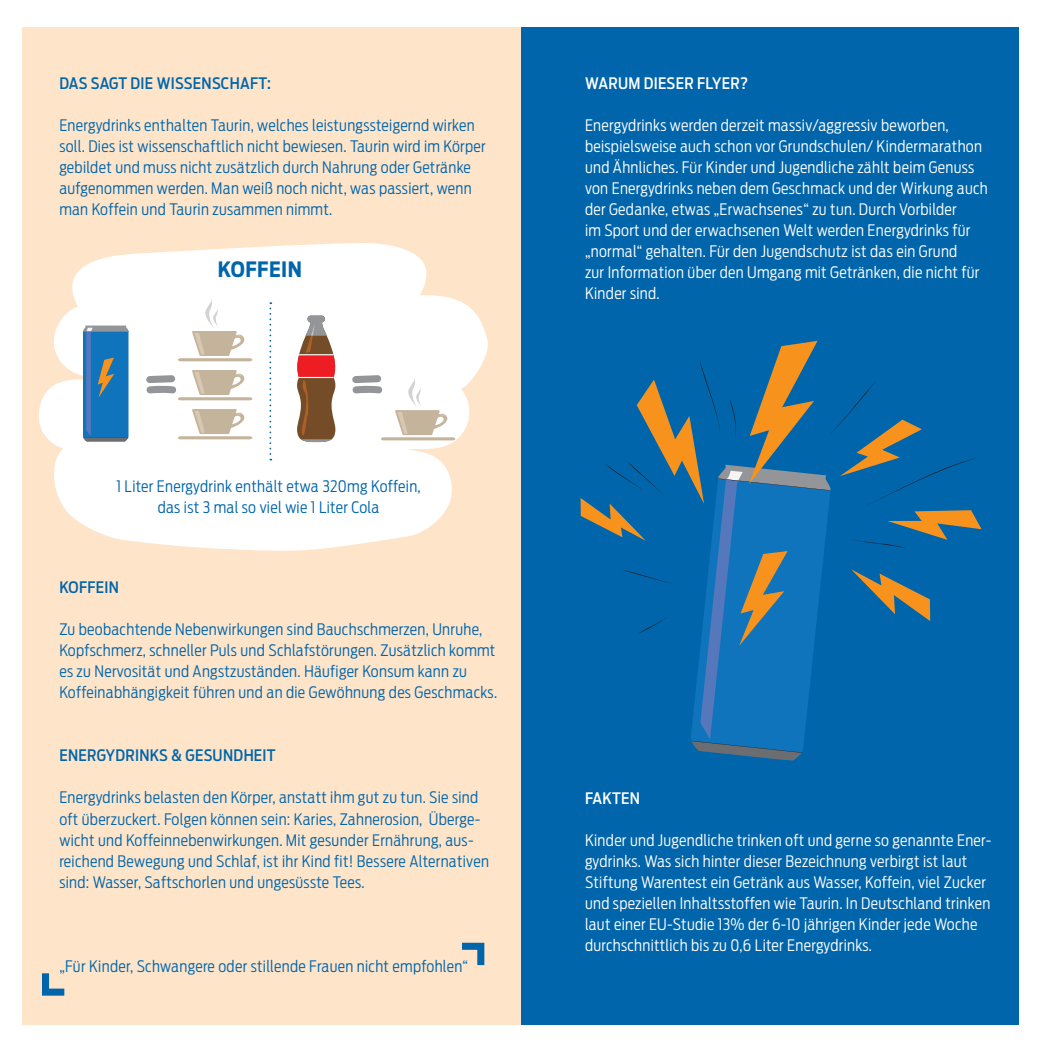
<style>
.page{position:relative;width:1040px;height:1059px;background:#fff}
.page>*{position:absolute;margin:0;border:0;box-sizing:border-box;transform-origin:0 0}
.t1{font:700 21px "Antenna Cond";letter-spacing:.02em;color:#0065ab}
.t2{font:300 15.75px/21px "Antenna Cond";letter-spacing:.02em;color:#0065ab}
.t3{font:300 15.75px/21px "Antenna Cond";letter-spacing:.02em;color:#fff}
.t4{font:500 15.75px "Antenna Cond";letter-spacing:.02em;color:#0065ab}
.t5{font:500 15.75px "Antenna Cond";letter-spacing:.02em;color:#fff}
</style>
<div class="page">
<div style="left:520px;top:27px;width:499px;height:997px;background:#0065ab"></div>
<svg style="left:580px;top:341px;width:401px;height:419px"></svg>
<div style="left:22px;top:27px;width:498px;height:997px;background:#fee5ca"></div>
<svg style="left:38px;top:243px;width:450px;height:308px;fill:#fff"></svg>
<svg style="left:83px;top:325px;width:45px;height:116px;background:#2c78b0"></svg>
<svg style="left:297px;top:315px;width:38px;height:127px;background:#a86f5b"></svg>
<svg style="left:178px;top:409px;width:74px;height:30px;background:#dfd7c9"></svg>
<svg style="left:178px;top:296px;width:74px;height:65px;background:#efebe5"></svg>
<svg style="left:146px;top:370px;width:106px;height:30px;background:#dbd6cc"></svg>
<svg style="left:352px;top:375px;width:103px;height:65px;background:#edeae6"></svg>
<svg style="left:269px;top:302px;width:2px;height:158px"></svg>
<svg style="left:462px;top:942px;width:22px;height:22px"></svg>
<svg style="left:42px;top:973px;width:22px;height:22px"></svg>
<p class="t4" style="left:59px;top:74px;width:213px">DAS SAGT DIE WISSENSCHAFT:</p>
<p class="t2" style="left:59px;top:115px;width:427px">Energydrinks enthalten Taurin, welches leistungssteigernd wirken soll. Dies ist wissenschaftlich nicht bewiesen. Taurin wird im Körper gebildet und muss nicht zusätzlich durch Nahrung oder Getränke aufgenommen werden. Man weiß noch nicht, was passiert, wenn man Koffein und Taurin zusammen nimmt.</p>
<h1 class="t1" style="left:218px;top:257px;width:85px">KOFFEIN</h1>
<p class="t2" style="left:116px;top:476px;width:306px;text-align:center">1 Liter Energydrink enthält etwa 320mg Koffein, das ist 3 mal so viel wie 1 Liter Cola</p>
<p class="t4" style="left:59px;top:578px;width:61px">KOFFEIN</p>
<p class="t2" style="left:59px;top:619px;width:439px">Zu beobachtende Nebenwirkungen sind Bauchschmerzen, Unruhe, Kopfschmerz, schneller Puls und Schlafstörungen. Zusätzlich kommt es zu Nervosität und Angstzuständen. Häufiger Konsum kann zu Koffeinabhängigkeit führen und an die Gewöhnung des Geschmacks.</p>
<p class="t4" style="left:59px;top:746px;width:218px">ENERGYDRINKS &amp; GESUNDHEIT</p>
<p class="t2" style="left:59px;top:787px;width:431px">Energydrinks belasten den Körper, anstatt ihm gut zu tun. Sie sind oft überzuckert. Folgen können sein: Karies, Zahnerosion, Überge&shy;wicht und Koffeinnebenwirkungen. Mit gesunder Ernährung, aus&shy;reichend Bewegung und Schlaf, ist ihr Kind fit! Bessere Alternativen sind: Wasser, Saftschorlen und ungesüsste Tees.</p>
<p class="t2" style="left:59px;top:955px;width:410px">„Für Kinder, Schwangere oder stillende Frauen nicht empfohlen“</p>
<p class="t5" style="left:585px;top:74px;width:165px">WARUM DIESER FLYER?</p>
<p class="t3" style="left:585px;top:115px;width:404px">Energydrinks werden derzeit massiv/aggressiv beworben, beispielsweise auch schon vor Grundschulen/ Kindermarathon und Ähnliches. Für Kinder und Jugendliche zählt beim Genuss von Energydrinks neben dem Geschmack und der Wirkung auch der Gedanke, etwas „Erwachsenes“ zu tun. Durch Vorbilder<br>im Sport und der erwachsenen Welt werden Energydrinks für „normal“ gehalten. Für den Jugendschutz ist das ein Grund<br>zur Information über den Umgang mit Getränken, die nicht für Kinder sind.</p>
<p class="t5" style="left:585px;top:788px;width:57px">FAKTEN</p>
<p class="t3" style="left:585px;top:829px;width:408px">Kinder und Jugendliche trinken oft und gerne so genannte Ener&shy;gydrinks. Was sich hinter dieser Bezeichnung verbirgt ist laut Stiftung Warentest ein Getränk aus Wasser, Koffein, viel Zucker und speziellen Inhaltsstoffen wie Taurin. In Deutschland trinken laut einer EU-Studie 13% der 6-10 jährigen Kinder jede Woche durchschnittlich bis zu 0,6 Liter Energydrinks.</p>
</div>
